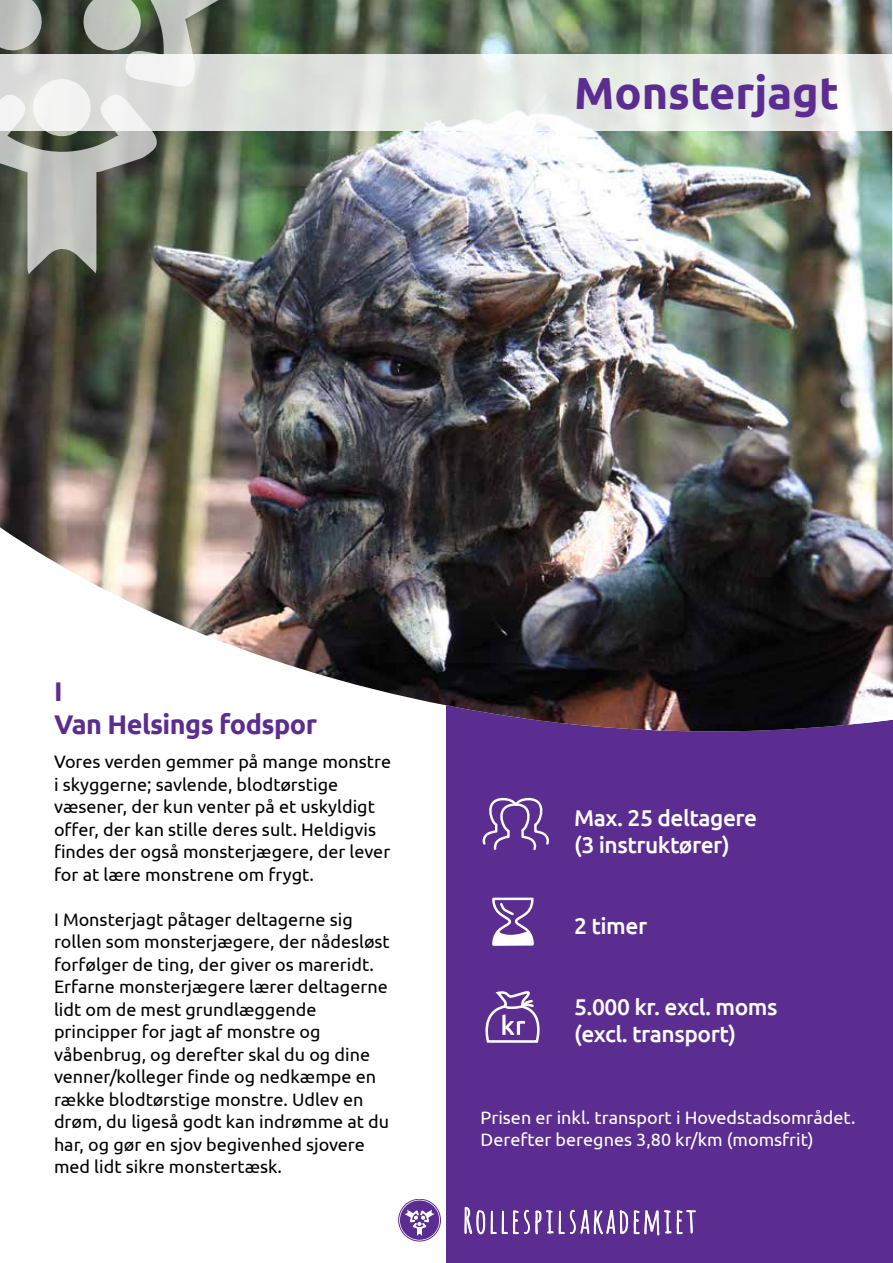
<style>
.page{position:relative;width:893px;height:1263px;background:#fff}
.page>*{position:absolute;margin:0;border:0;box-sizing:border-box;transform-origin:0 0}
.t1{font:700 45px "Ubuntu";color:#5c2d91}
.t2{font:33.9px "Amatica SC";letter-spacing:.015em;color:#fff}
.t3{font:700 27px/32.4px "Ubuntu";letter-spacing:-.02em;color:#5c2d91}
.t4{font:500 22.8px/27px "Ubuntu";letter-spacing:-.02em;color:#fff}
.t5{font:18px/22.5px "Ubuntu";color:#000}
.t6{font:18px/21.6px "Ubuntu";color:#fff}
</style>
<div class="page">
<div style="left:446px;top:680px;width:447px;height:583px;background:#5c2d91"></div>
<svg style="left:464px;top:1206px;width:232px;height:30px"></svg>
<div style="left:398px;top:1199px;width:43px;height:42px;border:1px solid #5c2d91;border-radius:50%"></div>
<svg style="left:400px;top:1200px;width:39px;height:40px"></svg>
<svg style="left:482px;top:798px;width:67px;height:52px"></svg>
<svg style="left:485px;top:991px;width:55px;height:52px"></svg>
<svg style="left:492px;top:897px;width:42px;height:49px"></svg>
<img style="left:0;top:0;width:893px;height:732px">
<svg style="left:272px;top:54px;width:621px;height:77px;background:#e5e8e4"></svg>
<svg style="left:0;top:0;width:272px;height:274px;background:#949c90"></svg>
<h1 class="t1" style="left:574px;top:66px;width:266px">Monsterjagt</h1>
<h3 class="t3" style="left:54px;top:675px;width:265px">I<br>Van Helsings fodspor</h3>
<p class="t5" style="left:54px;top:750px;width:339px">Vores verden gemmer på mange monstre i skyggerne; savlende, blodtørstige væsener, der kun venter på et uskyldigt offer, der kan stille deres sult. Heldigvis findes der også monsterjægere, der lever for at lære monstrene om frygt.</p>
<p class="t5" style="left:54px;top:907px;width:337px">I Monsterjagt påtager deltagerne sig rollen som monsterjægere, der nådesløst forfølger de ting, der giver os mareridt.<br>Erfarne monsterjægere lærer deltagerne lidt om de mest grundlæggende principper for jagt af monstre og våbenbrug, og derefter skal du og dine venner/kolleger finde og nedkæmpe en række blodtørstige monstre. Udlev en drøm, du ligeså godt kan indrømme at du har, og gør en sjov begivenhed sjovere med lidt sikre monstertæsk.</p>
<p class="t4" style="left:574px;top:803px;width:185px">Max. 25 deltagere (3 instruktører)</p>
<p class="t4" style="left:574px;top:911px;width:75px">2 timer</p>
<p class="t4" style="left:574px;top:992px;width:205px">5.000 kr. excl. moms (excl. transport)</p>
<p class="t6" style="left:480px;top:1106px;width:376px">Prisen er inkl. transport i Hovedstadsområdet.<br>Derefter beregnes 3,80 kr/km (momsfrit)</p>
<h2 class="t2" style="left:462px;top:1194px;width:237px">Rollespilsakademiet</h2>
</div>
